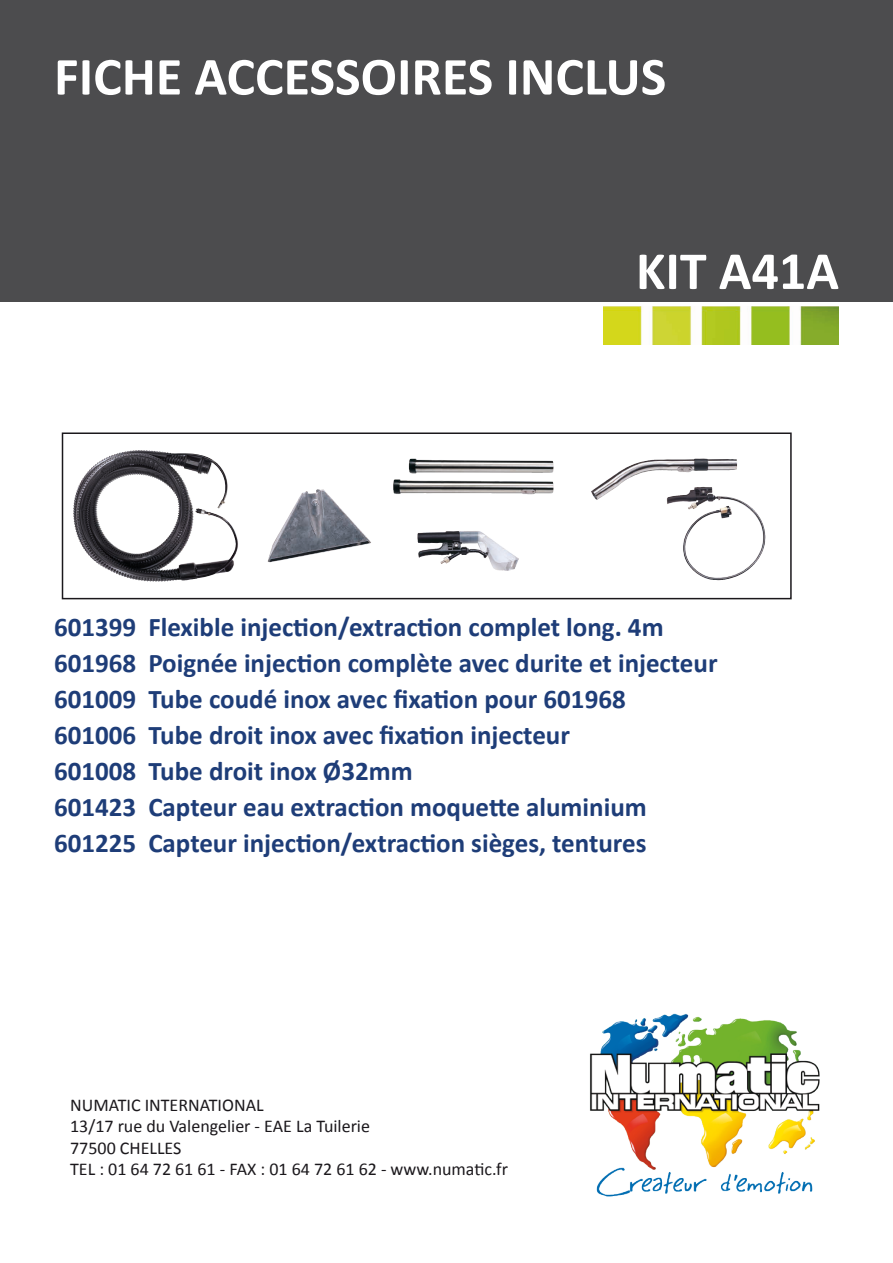
<style>
.page{position:relative;width:893px;height:1263px;background:#fff}
.page>*{position:absolute;margin:0;border:0;box-sizing:border-box;transform-origin:0 0}
.t1{font:700 54px "Calibri";color:#fff}
.t2{font:700 27px "Calibri";color:#1e3d78}
.t3{font:18px "Calibri";color:#1b181c}
</style>
<div class="page">
<div style="left:0;top:0;width:893px;height:302px;background:#4c4c4e"></div>
<img style="left:590px;top:1013px;width:230px;height:184px">
<img style="left:603px;top:306px;width:236px;height:39px">
<svg style="left:73px;top:450px;width:693px;height:132px"></svg>
<img style="left:73px;top:450px;width:65px;height:63px">
<div style="left:62px;top:432px;width:730px;height:167px;border:2px solid #1b181c"></div>
<p class="t1" style="left:54px;top:43px;width:614px">FICHE ACCESSOIRES INCLUS</p>
<p class="t1" style="left:636px;top:237px;width:205px">KIT A41A</p>
<p class="t2" style="left:54px;top:610px;width:611px">601399 Flexible injection/extraction complet long. 4m</p>
<p class="t2" style="left:54px;top:646px;width:665px">601968 Poignée injection complète avec durite et injecteur</p>
<p class="t2" style="left:54px;top:682px;width:573px">601009 Tube coudé inox avec fixation pour 601968</p>
<p class="t2" style="left:54px;top:718px;width:517px">601006 Tube droit inox avec fixation injecteur</p>
<p class="t2" style="left:54px;top:754px;width:360px">601008 Tube droit inox Ø32mm</p>
<p class="t2" style="left:54px;top:790px;width:594px">601423 Capteur eau extraction moquette aluminium</p>
<p class="t2" style="left:54px;top:826px;width:594px">601225 Capteur injection/extraction sièges, tentures</p>
<p class="t3" style="left:70px;top:1093px;width:195px">NUMATIC INTERNATIONAL</p>
<p class="t3" style="left:70px;top:1115px;width:301px">13/17 rue du Valengelier - EAE La Tuilerie</p>
<p class="t3" style="left:70px;top:1137px;width:113px">77500 CHELLES</p>
<p class="t3" style="left:70px;top:1158px;width:439px">TEL : 01 64 72 61 61 - FAX : 01 64 72 61 62 - www.numatic.fr</p>
</div>
